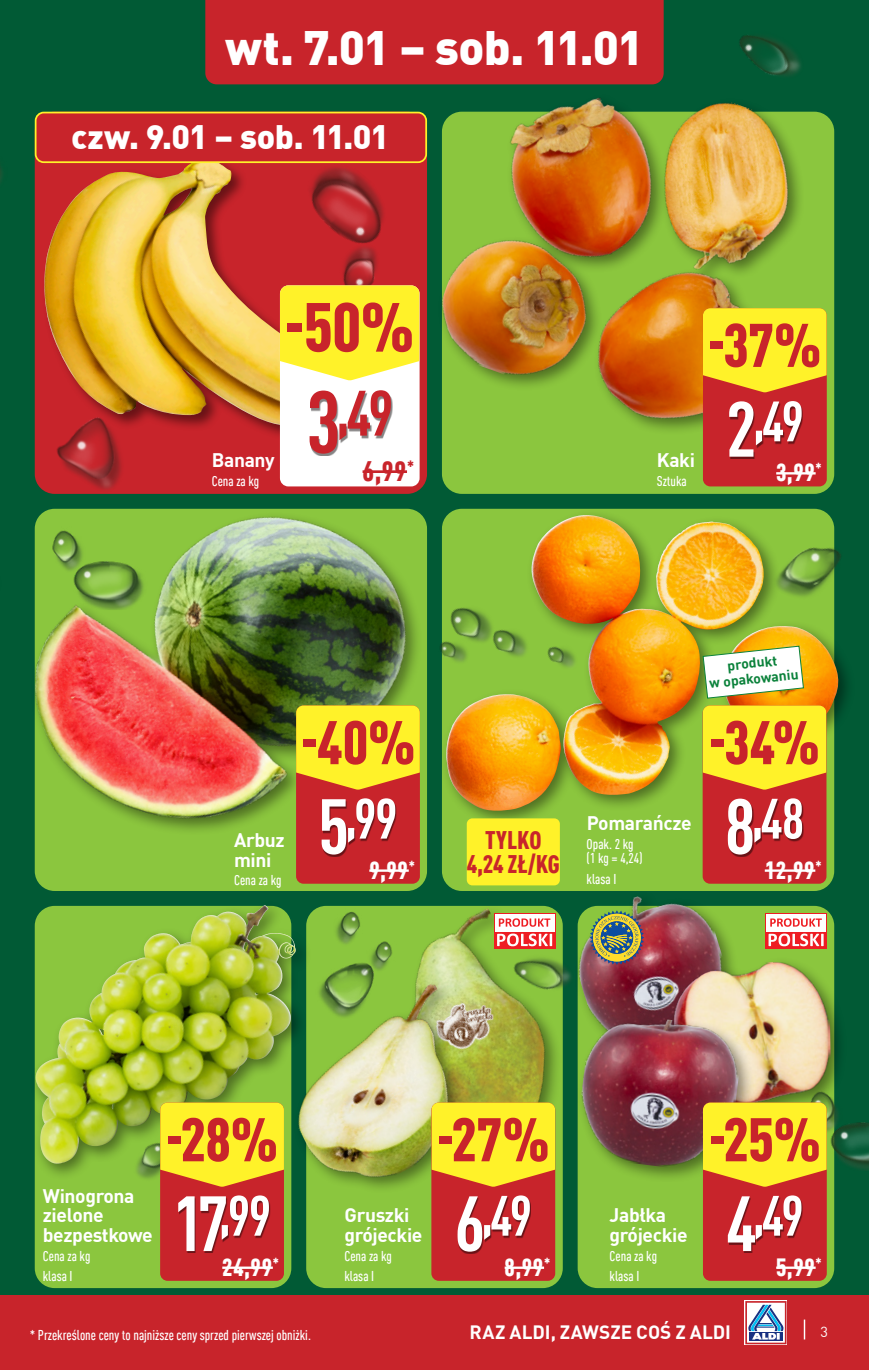
<style>
.page{position:relative;width:869px;height:1370px;background:#fff}
.page>*{position:absolute;margin:0;border:0;box-sizing:border-box;transform-origin:0 0}
.t1{font:700 condensed 76.83px "DIN Pro";color:#fff}
.t2{font:900 condensed 68.25px "DIN Pro";color:#c8242b}
.t3{font:700 condensed 63px "DIN Pro";color:#c8242b}
.t4{font:900 condensed 60.55px "DIN Pro";letter-spacing:-.005em;color:#c8242b}
.t5{font:700 condensed 55.82px "DIN Pro";letter-spacing:-.05em;color:#fff}
.t6{font:900 47.25px "DIN Pro";letter-spacing:-.025em;color:#fff}
.t7{font:900 33.25px "DIN Pro";letter-spacing:-.01em;color:#fff}
.t8{font:900 condensed 27.65px "DIN Pro";color:#c8242b}
.t9{font:900 condensed 24.85px/23.6px "DIN Pro";letter-spacing:-.005em;color:#c8242b;text-align:center}
.t10{font:900 condensed 24.5px "DIN Pro";letter-spacing:.03em;color:#fff}
.t11{font:700 19.25px/19.2px "DIN Pro";letter-spacing:-.02em;color:#fff}
.t12{font:700 18.9px "DIN Pro";letter-spacing:.005em;color:#fff}
.t13{font:14.35px "DIN Pro";color:#fff}
.t14{font:500 condensed 14px/20.1px "DIN Pro";color:#fff}
.t15{font:700 14px/15.8px "DIN Pro";color:#0b823b;text-align:center}
.s1{font-size:86.62px}
.s2{font-size:60.38px}
.s3{font-size:76.83px}
.s4{font-size:53.55px}
</style>
<div class="page">
<div style="left:0;top:0;width:868px;height:1305px;background:#015a35"></div>
<div style="left:441px;top:112px;width:392px;height:382px;background:#8bc63e;border-radius:20px"></div>
<div style="left:35px;top:905px;width:256px;height:382px;background:#8bc63e;border-radius:20px"></div>
<div style="left:441px;top:508px;width:392px;height:382px;background:#8bc63e;border-radius:20px"></div>
<div style="left:577px;top:905px;width:256px;height:382px;background:#8bc63e;border-radius:20px"></div>
<div style="left:306px;top:905px;width:256px;height:382px;background:#8bc63e;border-radius:20px"></div>
<div style="left:35px;top:112px;width:392px;height:382px;background:#c8242b;border-radius:20px"></div>
<div style="left:440px;top:508px;width:415px;height:320px;background:#231f20;opacity:.5"></div>
<img style="left:529px;top:515px;width:313px;height:281px">
<img style="left:425px;top:33px;width:410px;height:421px">
<img style="left:561px;top:880px;width:180px;height:130px">
<div style="left:668px;top:956px;width:179px;height:167px;background:#231f20;opacity:.5"></div>
<img style="left:672px;top:961px;width:159px;height:141px">
<div style="left:576px;top:1014px;width:178px;height:168px;background:#231f20;opacity:.5"></div>
<img style="left:576px;top:1010px;width:168px;height:164px">
<img style="left:416px;top:907px;width:166px;height:258px">
<img style="left:291px;top:982px;width:212px;height:222px">
<div style="left:30px;top:899px;width:282px;height:281px;background:#231f20;opacity:.5"></div>
<svg style="left:252px;top:905px;width:12px;height:8px"></svg>
<img style="left:30px;top:422px;width:424px;height:482px">
<div style="left:42px;top:156px;width:340px;height:286px;background:#231f20;opacity:.55"></div>
<img style="left:39px;top:163px;width:246px;height:263px">
<img style="left:0;top:166px;width:3px;height:16px">
<img style="left:285px;top:163px;width:129px;height:122px">
<img style="left:796px;top:1081px;width:72px;height:89px">
<img style="left:308px;top:903px;width:93px;height:126px">
<img style="left:729px;top:33px;width:83px;height:58px">
<img style="left:122px;top:1126px;width:38px;height:54px">
<img style="left:45px;top:404px;width:85px;height:90px">
<img style="left:762px;top:533px;width:93px;height:72px">
<img style="left:506px;top:948px;width:75px;height:52px">
<img style="left:41px;top:521px;width:116px;height:89px">
<img style="left:418px;top:598px;width:175px;height:85px">
<svg style="left:701px;top:645px;width:103px;height:54px;background:#e5e2bb"></svg>
<svg style="left:493px;top:913px;width:62px;height:36px"></svg>
<svg style="left:497px;top:933px;width:55px;height:13px"></svg>
<div style="left:494px;top:913px;width:60px;height:17px;background:#fff"></div>
<svg style="left:498px;top:918px;width:52px;height:8px"></svg>
<svg style="left:765px;top:913px;width:61px;height:36px"></svg>
<svg style="left:768px;top:933px;width:55px;height:13px"></svg>
<div style="left:765px;top:913px;width:60px;height:17px;background:#fff"></div>
<svg style="left:770px;top:918px;width:51px;height:8px"></svg>
<div style="left:36px;top:112px;width:390px;height:50px;background:#c8242b;border-radius:8px"></div>
<div style="left:35px;top:112px;width:392px;height:51px;border:2px solid #fff229;border-radius:8px"></div>
<div style="left:280px;top:285px;width:139px;height:201px;background:#fff;border-radius:8px"></div>
<svg style="left:280px;top:285px;width:139px;height:95px;background:#fef23e"></svg>
<div style="left:310px;top:392px;width:82px;height:64px;background:#231f20;opacity:.55"></div>
<hr style="left:362px;top:470px;width:45px;height:3px;background:#c8242b">
<div style="left:702px;top:705px;width:124px;height:178px;background:#c8242b;border-radius:7px"></div>
<svg style="left:702px;top:705px;width:124px;height:84px;background:#f8dd29"></svg>
<hr style="left:764px;top:869px;width:51px;height:2px;background:#fff">
<div style="left:728px;top:800px;width:75px;height:56px;background:#231f20;opacity:.55"></div>
<div style="left:702px;top:308px;width:124px;height:178px;background:#c8242b;border-radius:7px"></div>
<svg style="left:702px;top:308px;width:124px;height:84px;background:#f9dc28"></svg>
<hr style="left:775px;top:472px;width:40px;height:2px;background:#fff">
<div style="left:730px;top:403px;width:72px;height:55px;background:#231f20;opacity:.55"></div>
<div style="left:160px;top:1102px;width:124px;height:178px;background:#c8242b;border-radius:7px"></div>
<svg style="left:160px;top:1102px;width:124px;height:84px;background:#f8dd29"></svg>
<hr style="left:222px;top:1266px;width:51px;height:2px;background:#fff">
<div style="left:179px;top:1197px;width:91px;height:55px;background:#231f20;opacity:.55"></div>
<div style="left:702px;top:1102px;width:124px;height:178px;background:#c8242b;border-radius:7px"></div>
<svg style="left:702px;top:1102px;width:124px;height:84px;background:#f7dc29"></svg>
<hr style="left:775px;top:1266px;width:40px;height:2px;background:#fff">
<div style="left:728px;top:1197px;width:74px;height:55px;background:#231f20;opacity:.55"></div>
<div style="left:431px;top:1102px;width:124px;height:178px;background:#c8242b;border-radius:7px"></div>
<svg style="left:431px;top:1102px;width:124px;height:84px;background:#f8dd29"></svg>
<hr style="left:504px;top:1266px;width:40px;height:2px;background:#fff">
<div style="left:458px;top:1197px;width:73px;height:56px;background:#231f20;opacity:.55"></div>
<div style="left:296px;top:705px;width:123px;height:178px;background:#c8242b;border-radius:7px"></div>
<svg style="left:296px;top:705px;width:123px;height:84px;background:#f8dd29"></svg>
<hr style="left:369px;top:869px;width:39px;height:2px;background:#fff">
<div style="left:322px;top:800px;width:74px;height:56px;background:#231f20;opacity:.55"></div>
<div style="left:466px;top:818px;width:93px;height:67px;background:#fff229;border-radius:6px"></div>
<svg style="left:589px;top:910px;width:55px;height:54px;background:#8e8e5d"></svg>
<div style="left:205px;top:0;width:458px;height:84px;background:#c8242b"></div>
<div style="left:0;top:1295px;width:868px;height:74px;background:#c8242b"></div>
<svg style="left:744px;top:1300px;width:43px;height:44px"></svg>
<svg style="left:745px;top:1300px;width:41px;height:43px;background:#a9aec7"></svg>
<svg style="left:803px;top:1319px;width:1px;height:20px"></svg>
<h3 class="t6" style="left:225px;top:10px;width:420px">wt. 7.01 – sob. 11.01</h3>
<h3 class="t7" style="left:71px;top:110px;width:319px">czw. 9.01 – sob. 11.01</h3>
<h2 class="t2" style="left:285px;top:275px;width:131px">-50%</h2>
<h3 class="t11" style="left:212px;top:449px;width:64px">Banany</h3>
<p class="t14" style="left:212px;top:470px;width:49px">Cena za kg</p>
<h3 class="t3" style="left:306px;top:367px;width:89px"><span class="s1">3</span><span class="s2">,</span>49</h3>
<h3 class="t8" style="left:362px;top:450px;width:53px">6,99<sup>*</sup></h3>
<h3 class="t11" style="left:656px;top:449px;width:40px">Kaki</h3>
<p class="t14" style="left:656px;top:470px;width:32px">Sztuka</p>
<h3 class="t4" style="left:707px;top:299px;width:115px">-37%</h3>
<h3 class="t5" style="left:725px;top:380px;width:80px"><span class="s3">2</span><span class="s4">,</span>49</h3>
<h3 class="t10" style="left:775px;top:454px;width:47px">3,99<sup>*</sup></h3>
<h3 class="t11" style="left:234px;top:829px;width:52px">Arbuz mini</h3>
<p class="t14" style="left:234px;top:869px;width:49px">Cena za kg</p>
<h3 class="t4" style="left:300px;top:696px;width:117px">-40%</h3>
<h3 class="t5" style="left:318px;top:777px;width:81px"><span class="s3">5</span><span class="s4">,</span>99</h3>
<h3 class="t10" style="left:369px;top:851px;width:47px">9,99<sup>*</sup></h3>
<h3 class="t9" style="left:466px;top:826px;width:94px">TYLKO<br>4,24 ZŁ/KG</h3>
<h3 class="t11" style="left:586px;top:812px;width:107px">Pomarańcze</h3>
<p class="t14" style="left:586px;top:836px;width:58px;line-height:14px">Opak. 2 kg (1 kg = 4,24)</p>
<p class="t14" style="left:586px;top:867px;width:31px">klasa I</p>
<p class="t15" style="left:706px;top:658px;width:91px;rotate:-6deg">produkt<br>w opakowaniu</p>
<h3 class="t4" style="left:708px;top:696px;width:113px">-34%</h3>
<h3 class="t5" style="left:724px;top:777px;width:81px"><span class="s3">8</span><span class="s4">,</span>48</h3>
<h3 class="t10" style="left:764px;top:851px;width:58px">12,99<sup>*</sup></h3>
<h3 class="t11" style="left:43px;top:1185px;width:111px">Winogrona zielone bezpestkowe</h3>
<p class="t14" style="left:43px;top:1244px;width:49px">Cena za kg klasa I</p>
<h3 class="t4" style="left:165px;top:1093px;width:114px">-28%</h3>
<h1 class="t1" style="left:173px;top:1167px;width:100px">17<sup>,</sup><sup>99</sup></h1>
<h3 class="t10" style="left:222px;top:1248px;width:58px">24,99<sup>*</sup></h3>
<h3 class="t11" style="left:344px;top:1204px;width:80px">Gruszki grójeckie</h3>
<p class="t14" style="left:344px;top:1244px;width:49px">Cena za kg klasa I</p>
<h3 class="t4" style="left:436px;top:1093px;width:115px">-27%</h3>
<h3 class="t5" style="left:454px;top:1174px;width:79px"><span class="s3">6</span><span class="s4">,</span>49</h3>
<h3 class="t10" style="left:504px;top:1248px;width:47px">8,99<sup>*</sup></h3>
<h3 class="t11" style="left:609px;top:1204px;width:80px">Jabłka grójeckie</h3>
<p class="t14" style="left:609px;top:1244px;width:49px">Cena za kg klasa I</p>
<h3 class="t4" style="left:708px;top:1093px;width:114px">-25%</h3>
<h3 class="t5" style="left:725px;top:1174px;width:79px"><span class="s3">4</span><span class="s4">,</span>49</h3>
<h3 class="t10" style="left:775px;top:1248px;width:47px">5,99<sup>*</sup></h3>
<p class="t14" style="left:30px;top:1323px;width:282px">* Przekreślone ceny to najniższe ceny sprzed pierwszej obniżki.</p>
<h3 class="t12" style="left:469px;top:1317px;width:263px">RAZ ALDI, ZAWSZE COŚ Z ALDI</h3>
<p class="t13" style="left:820px;top:1320px;width:9px">3</p>
</div>
